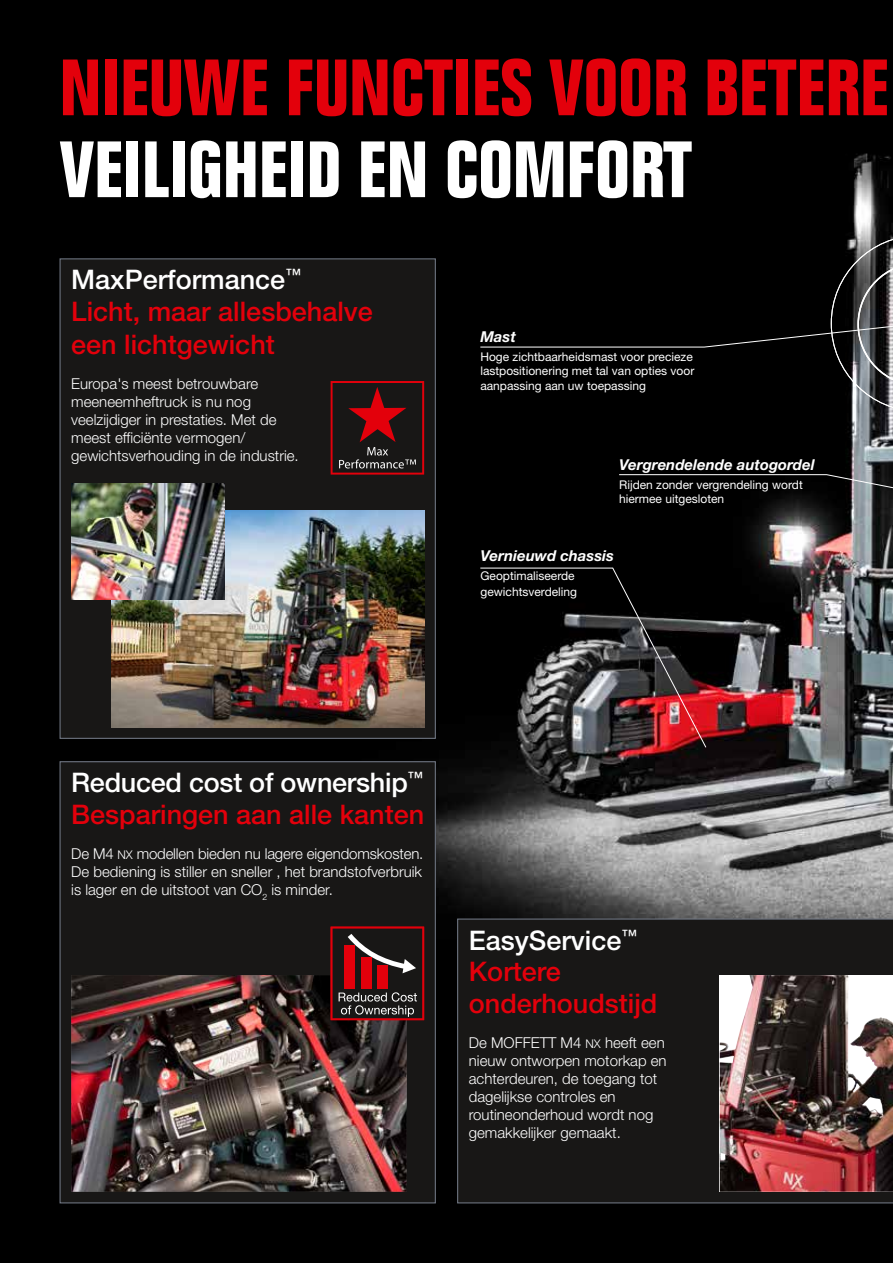
<style>
.page{position:relative;width:893px;height:1263px;background:#fff}
.page>*{position:absolute;margin:0;border:0;box-sizing:border-box;transform-origin:0 0}
.t1{font:700 condensed 78px "Folio Std";color:#e3000b}
.t2{font:700 condensed 78px "Folio Std";color:#fff}
.t3{font:500 27px/31.5px "Helvetica Neue LT Std";color:#e3000b}
.t4{font:300 15px/18px "Helvetica Neue LT Std";color:#fff}
.t5{font:italic 700 15px "Helvetica Neue LT Pro";color:#fff}
.t6{font:12px/14.4px "Helvetica Neue LT Std";color:#fff}
.s1{color:#fff}
.s2{font-size:12px}
</style>
<div class="page">
<img style="left:0;top:0;width:893px;height:1263px">
<div style="left:457px;top:918px;width:436px;height:285px;background:#181716"></div>
<div style="left:60px;top:259px;width:375px;height:479px;background:#181716"></div>
<div style="left:60px;top:762px;width:375px;height:441px;background:#181716"></div>
<img style="left:720px;top:975px;width:173px;height:217px">
<img style="left:71px;top:975px;width:336px;height:217px">
<img style="left:112px;top:510px;width:312px;height:217px">
<img style="left:71px;top:484px;width:154px;height:116px">
<svg style="left:480px;top:567px;width:227px;height:181px;background:#332628"></svg>
<svg style="left:480px;top:235px;width:413px;height:177px;background:#0b0b0b"></svg>
<svg style="left:618px;top:474px;width:275px;height:72px;background:#232323"></svg>
<svg style="left:331px;top:927px;width:93px;height:93px"></svg>
<div style="left:344px;top:945px;width:11px;height:43px;background:#e3000b"></div>
<div style="left:378px;top:964px;width:10px;height:24px;background:#e3000b"></div>
<div style="left:361px;top:957px;width:11px;height:31px;background:#e3000b"></div>
<svg style="left:331px;top:381px;width:93px;height:94px"></svg>
<h1 class="t1" style="left:60px;top:45px;width:831px">NIEUWE FUNCTIES VOOR BETERE</h1>
<h1 class="t2" style="left:60px;top:126px;width:634px">VEILIGHEID EN COMFORT</h1>
<h2 class="t3" style="left:71px;top:263px;width:303px;line-height:32.2px"><span class="s1">MaxPerformance</span><sup>™<br></sup>Licht, maar allesbehalve een lichtgewicht</h2>
<p class="t4" style="left:71px;top:374px;width:229px">Europa's meest betrouwbare meeneemheftruck is nu nog veelzijdiger in prestaties. Met de meest efficiënte vermogen/ gewichtsverhouding in de industrie.</p>
<p class="t5" style="left:480px;top:328px;width:37px">Mast</p>
<p class="t6" style="left:480px;top:349px;width:216px">Hoge zichtbaarheidsmast voor precieze lastpositionering met tal van opties voor aanpassing aan uw toepassing</p>
<p class="t5" style="left:619px;top:455px;width:197px">Vergrendelende autogordel</p>
<p class="t6" style="left:619px;top:477px;width:185px">Rijden zonder vergrendeling wordt hiermee uitgesloten</p>
<p class="t5" style="left:480px;top:547px;width:135px">Vernieuwd chassis</p>
<p class="t6" style="left:480px;top:567px;width:98px;line-height:16.2px">Geoptimaliseerde gewichtsverdeling</p>
<h2 class="t3" style="left:71px;top:766px;width:354px"><span class="s1">Reduced cost of ownership</span><sup>™<br></sup>Besparingen aan alle kanten</h2>
<p class="t4" style="left:71px;top:844px;width:354px;text-align:justify">De M4 <span class="s2">NX</span> modellen bieden nu lagere eigendomskosten.<br>De bediening is stiller en sneller , het brandstofverbruik is lager en de uitstoot van CO<sub>2</sub> is minder.</p>
<h2 class="t3" style="left:469px;top:924px;width:190px"><span class="s1">EasyService</span><sup>™<br></sup>Kortere onderhoudstijd</h2>
<p class="t4" style="left:469px;top:1033px;width:199px">De MOFFETT M4 <span class="s2">NX</span> heeft een nieuw ontworpen motorkap en achterdeuren, de toegang tot dagelijkse controles en routineonderhoud wordt nog gemakkelijker gemaakt.</p>
</div>
